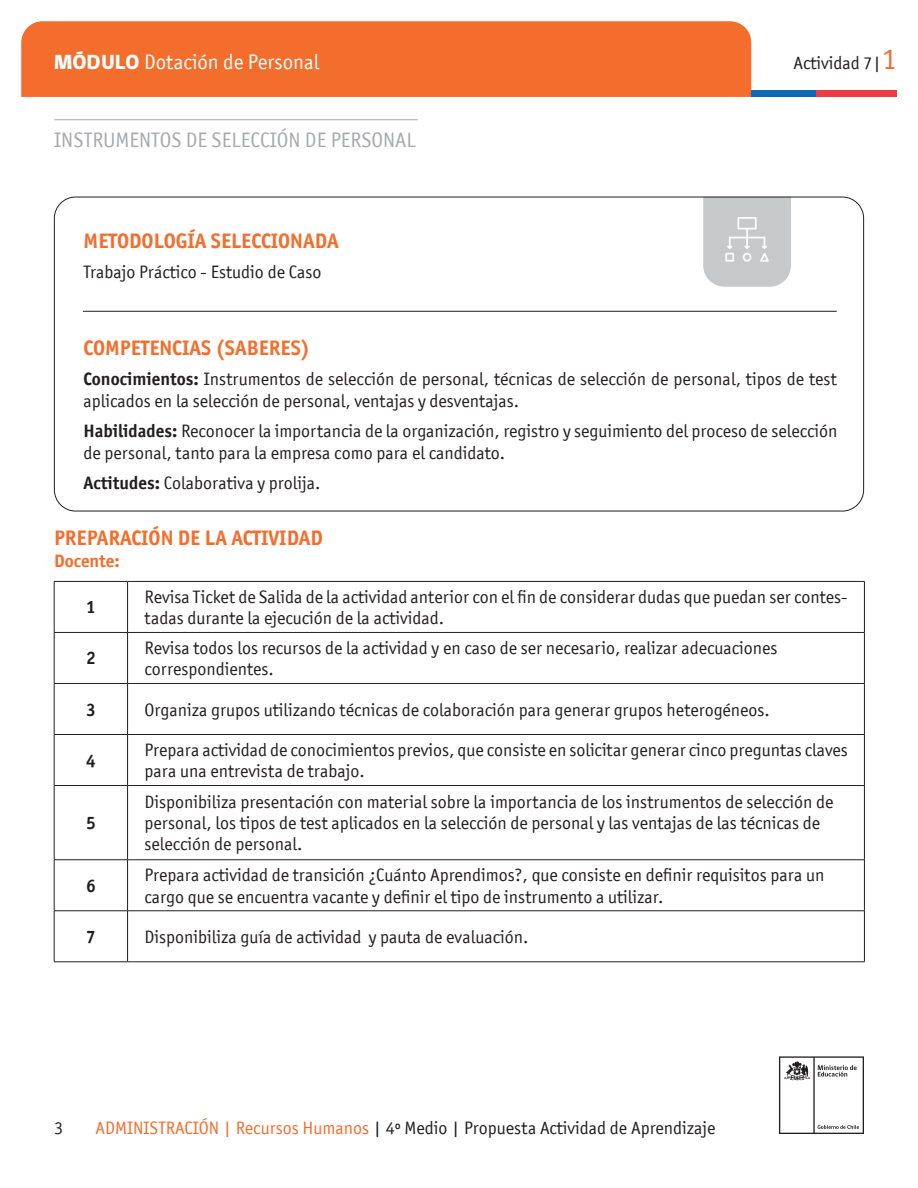
<style>
.page{position:relative;width:918px;height:1188px;background:#fff}
.page>*{position:absolute;margin:0;border:0;box-sizing:border-box;transform-origin:0 0}
.t1{font:700 21px "Officina San ITC";color:#f36e2d}
.t2{font:21px "Officina San ITC";color:#a8a9ad}
.t3{font:21px "Officina San ITC";color:#fff}
.t4{font:18px/21.6px "Officina San ITC";color:#231f20}
.t5{font:700 18px "Officina San ITC";color:#f36e2d}
.t6{font:700 18px "Officina San ITC";color:#231f20}
.s1{font-family:"gob CL";font-weight:800}
.s2{font-size:30px;color:#f36e2d}
.s3{font-weight:700}
.s4{color:#f36e2d}
</style>
<div class="page">
<svg style="left:779px;top:1056px;width:85px;height:78px"></svg>
<div style="left:21px;top:21px;width:730px;height:76px;background:#f36e2d"></div>
<div style="left:751px;top:90px;width:65px;height:7px;background:#0f69b4"></div>
<div style="left:816px;top:90px;width:81px;height:7px;background:#eb3c46"></div>
<hr style="left:55px;top:119px;width:363px;height:1px;background:#a8a9ad">
<svg style="left:703px;top:199px;width:88px;height:88px;background:#cbccce"></svg>
<hr style="left:83px;top:311px;width:754px;height:1px;background:#231f20">
<hr style="left:54px;top:632px;width:74px;height:1px;background:#231f20">
<hr style="left:128px;top:632px;width:737px;height:1px;background:#231f20">
<hr style="left:54px;top:683px;width:74px;height:1px;background:#231f20">
<hr style="left:128px;top:683px;width:737px;height:1px;background:#231f20">
<hr style="left:54px;top:734px;width:74px;height:1px;background:#231f20">
<hr style="left:128px;top:734px;width:737px;height:1px;background:#231f20">
<hr style="left:54px;top:785px;width:74px;height:1px;background:#231f20">
<hr style="left:128px;top:785px;width:737px;height:1px;background:#231f20">
<hr style="left:54px;top:859px;width:74px;height:1px;background:#231f20">
<hr style="left:128px;top:859px;width:737px;height:1px;background:#231f20">
<hr style="left:54px;top:911px;width:74px;height:1px;background:#231f20">
<hr style="left:128px;top:911px;width:737px;height:1px;background:#231f20">
<hr style="left:54px;top:962px;width:74px;height:1px;background:#231f20">
<hr style="left:128px;top:962px;width:737px;height:1px;background:#231f20">
<hr style="left:127px;top:582px;width:1px;height:50px;background:#231f20">
<hr style="left:127px;top:633px;width:1px;height:50px;background:#231f20">
<hr style="left:127px;top:684px;width:1px;height:50px;background:#231f20">
<hr style="left:127px;top:735px;width:1px;height:50px;background:#231f20">
<hr style="left:127px;top:786px;width:1px;height:74px;background:#231f20">
<hr style="left:127px;top:860px;width:1px;height:51px;background:#231f20">
<hr style="left:127px;top:911px;width:1px;height:51px;background:#231f20">
<hr style="left:54px;top:581px;width:74px;height:1px;background:#231f20">
<hr style="left:54px;top:582px;width:1px;height:50px;background:#231f20">
<hr style="left:128px;top:581px;width:737px;height:1px;background:#231f20">
<hr style="left:864px;top:582px;width:1px;height:50px;background:#231f20">
<hr style="left:54px;top:633px;width:1px;height:50px;background:#231f20">
<hr style="left:864px;top:633px;width:1px;height:50px;background:#231f20">
<hr style="left:54px;top:684px;width:1px;height:50px;background:#231f20">
<hr style="left:864px;top:684px;width:1px;height:50px;background:#231f20">
<hr style="left:54px;top:735px;width:1px;height:50px;background:#231f20">
<hr style="left:864px;top:735px;width:1px;height:50px;background:#231f20">
<hr style="left:54px;top:786px;width:1px;height:74px;background:#231f20">
<hr style="left:864px;top:786px;width:1px;height:74px;background:#231f20">
<hr style="left:54px;top:860px;width:1px;height:51px;background:#231f20">
<hr style="left:864px;top:860px;width:1px;height:51px;background:#231f20">
<hr style="left:54px;top:911px;width:1px;height:51px;background:#231f20">
<hr style="left:864px;top:911px;width:1px;height:51px;background:#231f20">
<p class="t3" style="left:54px;top:50px;width:267px"><span class="s1">MÓDULO</span> Dotación de Personal</p>
<p class="t4" style="left:794px;top:52px;width:105px">Actividad 7|<span class="s2">1</span></p>
<p class="t2" style="left:54px;top:128px;width:363px">INSTRUMENTOS DE SELECCIÓN DE PERSONAL</p>
<p class="t1" style="left:84px;top:227px;width:257px">METODOLOGÍA SELECCIONADA</p>
<p class="t4" style="left:84px;top:261px;width:239px">Trabajo Práctico - Estudio de Caso</p>
<p class="t1" style="left:84px;top:335px;width:228px">COMPETENCIAS (SABERES)</p>
<p class="t4" style="left:84px;top:368px;width:755px"><span class="s3">Conocimientos:</span> Instrumentos de selección de personal, técnicas de selección de personal, tipos de test aplicados en la selección de personal, ventajas y desventajas.</p>
<p class="t4" style="left:84px;top:420px;width:755px"><span class="s3">Habilidades:</span> Reconocer la importancia de la organización, registro y seguimiento del proceso de selección de personal, tanto para la empresa como para el candidato.</p>
<p class="t4" style="left:84px;top:472px;width:238px"><span class="s3">Actitudes:</span> Colaborativa y prolija.</p>
<p class="t1" style="left:54px;top:525px;width:270px">PREPARACIÓN DE LA ACTIVIDAD</p>
<p class="t5" style="left:54px;top:549px;width:67px">Docente:</p>
<p class="t6" style="left:86px;top:596px;width:11px">1</p>
<p class="t4" style="left:145px;top:586px;width:704px">Revisa Ticket de Salida de la actividad anterior con el fin de considerar dudas que puedan ser contes&shy;tadas durante la ejecución de la actividad.</p>
<p class="t6" style="left:86px;top:647px;width:11px">2</p>
<p class="t4" style="left:145px;top:637px;width:634px">Revisa todos los recursos de la actividad y en caso de ser necesario, realizar adecuaciones</p>
<p class="t4" style="left:145px;top:658px;width:131px">correspondientes.</p>
<p class="t6" style="left:86px;top:698px;width:11px">3</p>
<p class="t4" style="left:145px;top:699px;width:627px">Organiza grupos utilizando técnicas de colaboración para generar grupos heterogéneos.</p>
<p class="t6" style="left:86px;top:749px;width:11px">4</p>
<p class="t4" style="left:145px;top:739px;width:705px;line-height:21px">Prepara actividad de conocimientos previos, que consiste en solicitar generar cinco preguntas claves para una entrevista de trabajo.</p>
<p class="t6" style="left:86px;top:812px;width:11px">5</p>
<p class="t4" style="left:145px;top:791px;width:690px;line-height:21px">Disponibiliza presentación con material sobre la importancia de los instrumentos de selección de personal, los tipos de test aplicados en la selección de personal y las ventajas de las técnicas de selección de personal.</p>
<p class="t6" style="left:86px;top:874px;width:11px">6</p>
<p class="t4" style="left:145px;top:864px;width:681px">Prepara actividad de transición ¿Cuánto Aprendimos?, que consiste en definir requisitos para un cargo que se encuentra vacante y definir el tipo de instrumento a utilizar.</p>
<p class="t6" style="left:86px;top:926px;width:11px">7</p>
<p class="t4" style="left:145px;top:926px;width:385px">Disponibiliza guía de actividad y pauta de evaluación.</p>
<p class="t4" style="left:54px;top:1117px;width:10px">3</p>
<p class="t4" style="left:95px;top:1117px;width:622px"><span class="s4">ADMINISTRACIÓN | Recursos Humanos</span> | 4º Medio | Propuesta Actividad de Aprendizaje</p>
</div>
